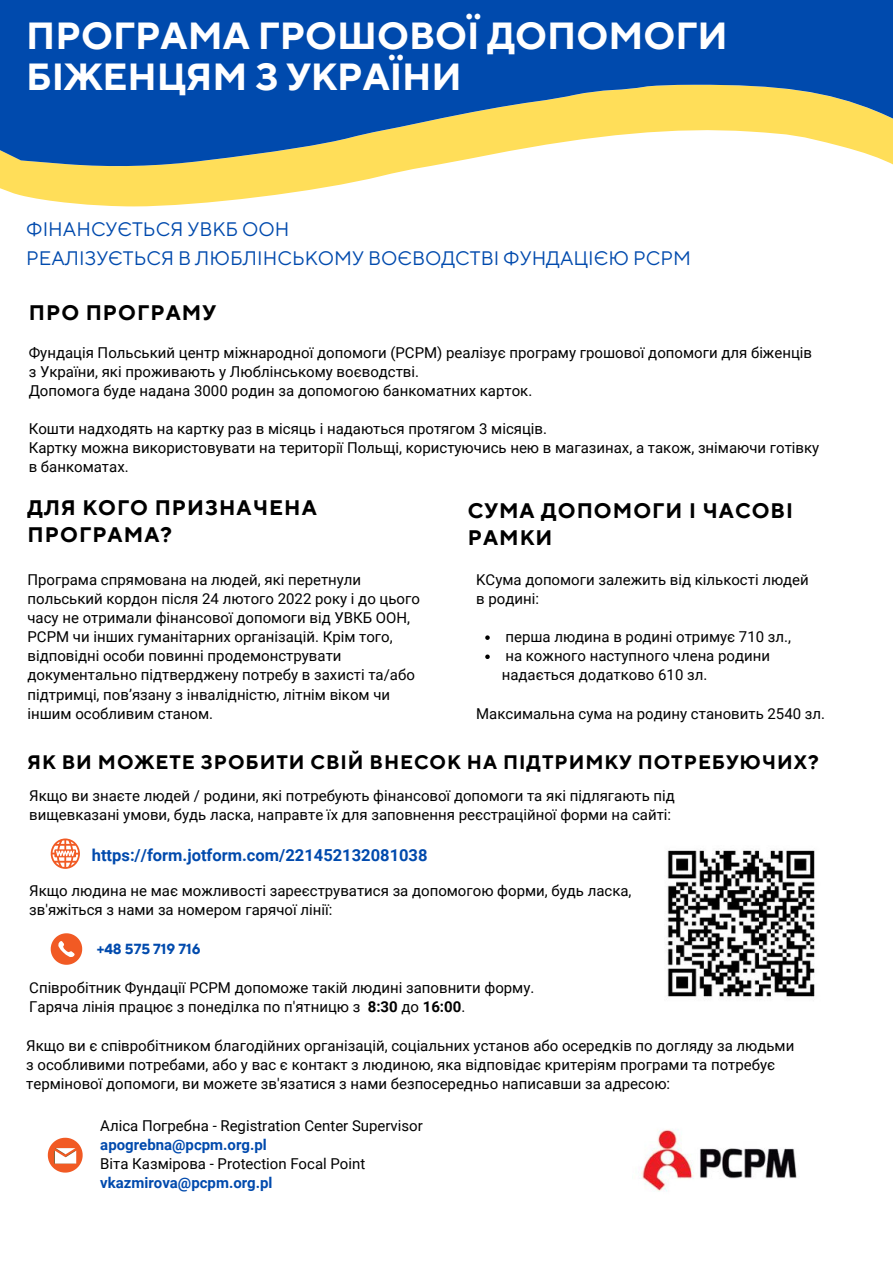
<style>
.page{position:relative;width:893px;height:1264px;background:#fff}
.page>*{position:absolute;margin:0;border:0;box-sizing:border-box;transform-origin:0 0}
.t1{font:700 37.65px/40.5px "TT Norms Pro";color:#fff}
.t2{font:700 21px/27px "TT Norms Pro";letter-spacing:.05em;color:#000}
.t3{font:19.5px/29.2px "TT Norms Pro";color:#004aad}
.t4{font:700 19.5px "TT Norms Pro";letter-spacing:.05em;color:#000}
.t5{font:700 16.5px "Roboto";color:#004aad}
.t6{font:15px/19px "Roboto";color:#000}
.t7{font:700 15px "Roboto";color:#004aad}
.t8{font:700 14.55px "TT Norms Pro";color:#004aad}
.s1{font-weight:700}
</style>
<div class="page">
<svg style="left:0;top:187px;width:326px;height:20px;fill:#ffde59"></svg>
<svg style="left:0;top:0;width:892px;height:187px;background:#5680a6"></svg>
<svg style="left:51px;top:933px;width:31px;height:31px"></svg>
<svg style="left:48px;top:1137px;width:35px;height:35px"></svg>
<svg style="left:51px;top:838px;width:29px;height:30px"></svg>
<img style="left:666px;top:850px;width:149px;height:147px">
<img style="left:640px;top:1129px;width:157px;height:63px">
<svg style="left:485px;top:635px;width:4px;height:5px"></svg>
<svg style="left:485px;top:654px;width:4px;height:5px"></svg>
<h1 class="t1" style="left:26px;top:17px;width:702px">ПРОГРАМА ГРОШОВОЇ ДОПОМОГИ<br>БІЖЕНЦЯМ З УКРАЇНИ</h1>
<h3 class="t3" style="left:26px;top:215px;width:666px">ФІНАНСУЄТЬСЯ УВКБ ООН<br>РЕАЛІЗУЄТЬСЯ В ЛЮБЛІНСЬКОМУ ВОЄВОДСТВІ ФУНДАЦІЄЮ PCPM</h3>
<h2 class="t2" style="left:29px;top:300px;width:189px">ПРО ПРОГРАМУ</h2>
<p class="t6" style="left:29px;top:343px;width:784px">Фундація Польський центр міжнародної допомоги (PCPM) реалізує програму грошової допомоги для біженців з України, які проживають у Люблінському воєводстві.<br>Допомога буде надана 3000 родин за допомогою банкоматних карток.</p>
<p class="t6" style="left:29px;top:419px;width:792px">Кошти надходять на картку раз в місяць і надаються протягом 3 місяців.<br>Картку можна використовувати на території Польщі, користуючись нею в магазинах, а також, знімаючи готівку в банкоматах.</p>
<h2 class="t2" style="left:27px;top:495px;width:291px">ДЛЯ КОГО ПРИЗНАЧЕНА<br>ПРОГРАМА?</h2>
<h2 class="t2" style="left:467px;top:497px;width:327px">СУМА ДОПОМОГИ І ЧАСОВІ<br>РАМКИ</h2>
<p class="t6" style="left:27px;top:570px;width:394px">Програма спрямована на людей, які перетнули польський кордон після 24 лютого 2022 року і до цього часу не отримали фінансової допомоги від УВКБ ООН, PCPM чи інших гуманітарних організацій. Крім того, відповідні особи повинні продемонструвати документально підтверджену потребу в захисті та/або підтримці, пов’язану з інвалідністю, літнім віком чи іншим особливим станом.</p>
<h3 class="t4" style="left:27px;top:750px;width:792px">ЯК ВИ МОЖЕТЕ ЗРОБИТИ СВІЙ ВНЕСОК НА ПІДТРИМКУ ПОТРЕБУЮЧИХ?</h3>
<p class="t6" style="left:29px;top:786px;width:647px">Якщо ви знаєте людей / родини, які потребують фінансової допомоги та які підлягають під вищевказані умови, будь ласка, направте їх для заповнення реєстраційної форми на сайті:</p>
<p class="t6" style="left:476px;top:570px;width:334px">KСума допомоги залежить від кількості людей в родині:</p>
<p class="t6" style="left:501px;top:627px;width:291px">перша людина в родині отримує 710 зл., на кожного наступного члена родини надається додатково 610 зл.</p>
<p class="t6" style="left:476px;top:704px;width:350px">Максимальна сума на родину становить 2540 зл.</p>
<p class="t5" style="left:92px;top:845px;width:337px">https://form.jotform.com/221452132081038</p>
<p class="t6" style="left:29px;top:881px;width:603px">Якщо людина не має можливості зареєструватися за допомогою форми, будь ласка, зв'яжіться з нами за номером гарячої лінії:</p>
<p class="t8" style="left:97px;top:940px;width:105px">+48 575 719 716</p>
<p class="t6" style="left:29px;top:978px;width:506px">Співробітник Фундації PCPM допоможе такій людині заповнити форму.<br>Гаряча лінія працює з понеділка по п'ятницю з <span class="s1">8:30</span> до <span class="s1">16:00</span>.</p>
<p class="t6" style="left:26px;top:1036px;width:769px">Якщо ви є співробітником благодійних організацій, соціальних установ або осередків по догляду за людьми з особливими потребами, або у вас є контакт з людиною, яка відповідає критеріям програми та потребує термінової допомоги, ви можете зв'язатися з нами безпосередньо написавши за адресою:</p>
<p class="t6" style="left:100px;top:1115px;width:324px">Аліса Погребна - Registration Center Supervisor</p>
<p class="t7" style="left:100px;top:1135px;width:168px">apogrebna@pcpm.org.pl</p>
<p class="t6" style="left:100px;top:1154px;width:266px">Віта Казмірова - Protection Focal Point</p>
<p class="t7" style="left:100px;top:1173px;width:174px">vkazmirova@pcpm.org.pl</p>
</div>
